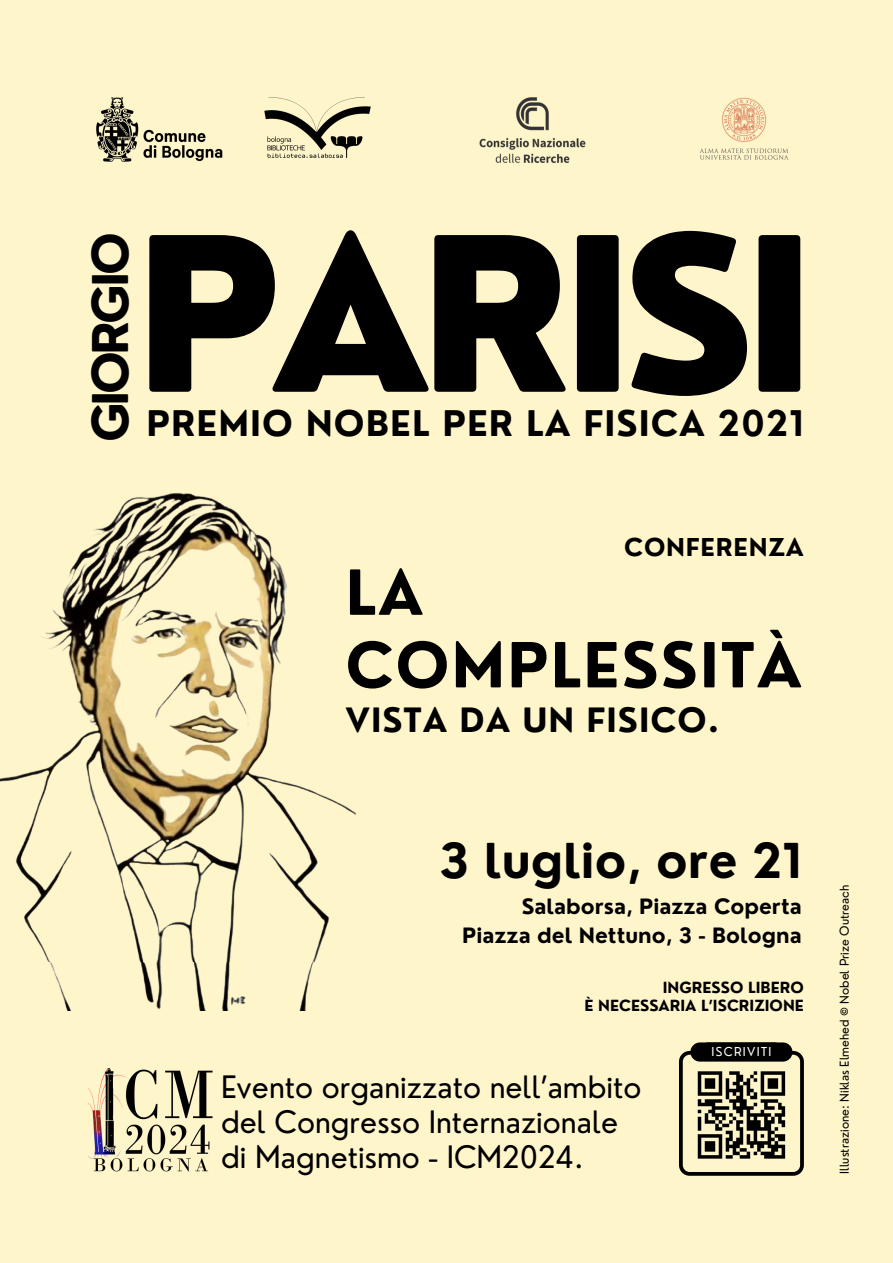
<style>
.page{position:relative;width:893px;height:1263px;background:#fff5cb}
.page>*{position:absolute;margin:0;border:0;box-sizing:border-box;transform-origin:0 0}
.t1{font:800 208.88px "Nourd";letter-spacing:-.06em;color:#000}
.t2{font:700 60.53px/72.6px "Nourd";letter-spacing:.03em;color:#000}
.t3{font:700 48px "Nourd";letter-spacing:-.07em;color:#000}
.t4{font:700 46.88px "Nourd";color:#000}
.t5{font:700 34.42px "Nourd";letter-spacing:.03em;color:#000}
.t6{font:700 32.7px "Nourd";letter-spacing:.03em;color:#000}
.t7{font:30.15px/34.9px "Nourd";color:#000}
.t8{font:700 24px "Nourd";letter-spacing:.03em;color:#000}
.t9{font:700 20.62px/28.7px "Nourd";color:#000;text-align:right}
.t10{font:700 15px "Nourd";color:#000}
.t11{font:12px "Nourd";color:#000}
.t12{font:12px "Nourd";letter-spacing:.11em;color:#fff}
</style>
<div class="page">
<img style="left:0;top:493px;width:356px;height:517px">
<img style="left:87px;top:1069px;width:126px;height:103px">
<svg style="left:679px;top:1047px;width:125px;height:129px"></svg>
<hr style="left:764px;top:1155px;width:21px;height:3px;background:#000">
<div style="left:690px;top:1042px;width:102px;height:19px;background:#000;border-radius:10px"></div>
<img style="left:700px;top:97px;width:89px;height:63px">
<img style="left:479px;top:97px;width:107px;height:66px">
<img style="left:96px;top:97px;width:275px;height:65px">
<h3 class="t3" style="left:80px;top:442px;width:211px;rotate:-90deg">GIORGIO</h3>
<p class="t1" style="left:134px;top:183px;width:683px">PARISI</p>
<h5 class="t5" style="left:146px;top:402px;width:659px">PREMIO NOBEL PER LA FISICA 2021</h5>
<p class="t8" style="left:624px;top:532px;width:181px">CONFERENZA</p>
<h4 class="t2" style="left:345px;top:556px;width:458px">LA<br>COMPLESSITÀ</h4>
<h4 class="t6" style="left:345px;top:700px;width:375px">VISTA DA UN FISICO.</h4>
<h3 class="t4" style="left:439px;top:831px;width:364px">3 luglio, ore 21</h3>
<h3 class="t9" style="left:462px;top:892px;width:341px">Salaborsa, Piazza Coperta<br>Piazza del Nettuno, 3 - Bologna</h3>
<p class="t10" style="left:663px;top:977px;width:142px">INGRESSO LIBERO</p>
<p class="t10" style="left:584px;top:996px;width:221px">È NECESSARIA L’ISCRIZIONE</p>
<h6 class="t7" style="left:221px;top:1069px;width:422px">Evento organizzato nell’ambito del Congresso Internazionale di Magnetismo - ICM2024.</h6>
<p class="t12" style="left:711px;top:1044px;width:61px">ISCRIVITI</p>
<p class="t11" style="left:837px;top:1174px;width:290px;rotate:-90deg">Illustrazione: Niklas Elmehed © Nobel Prize Outreach</p>
</div>
